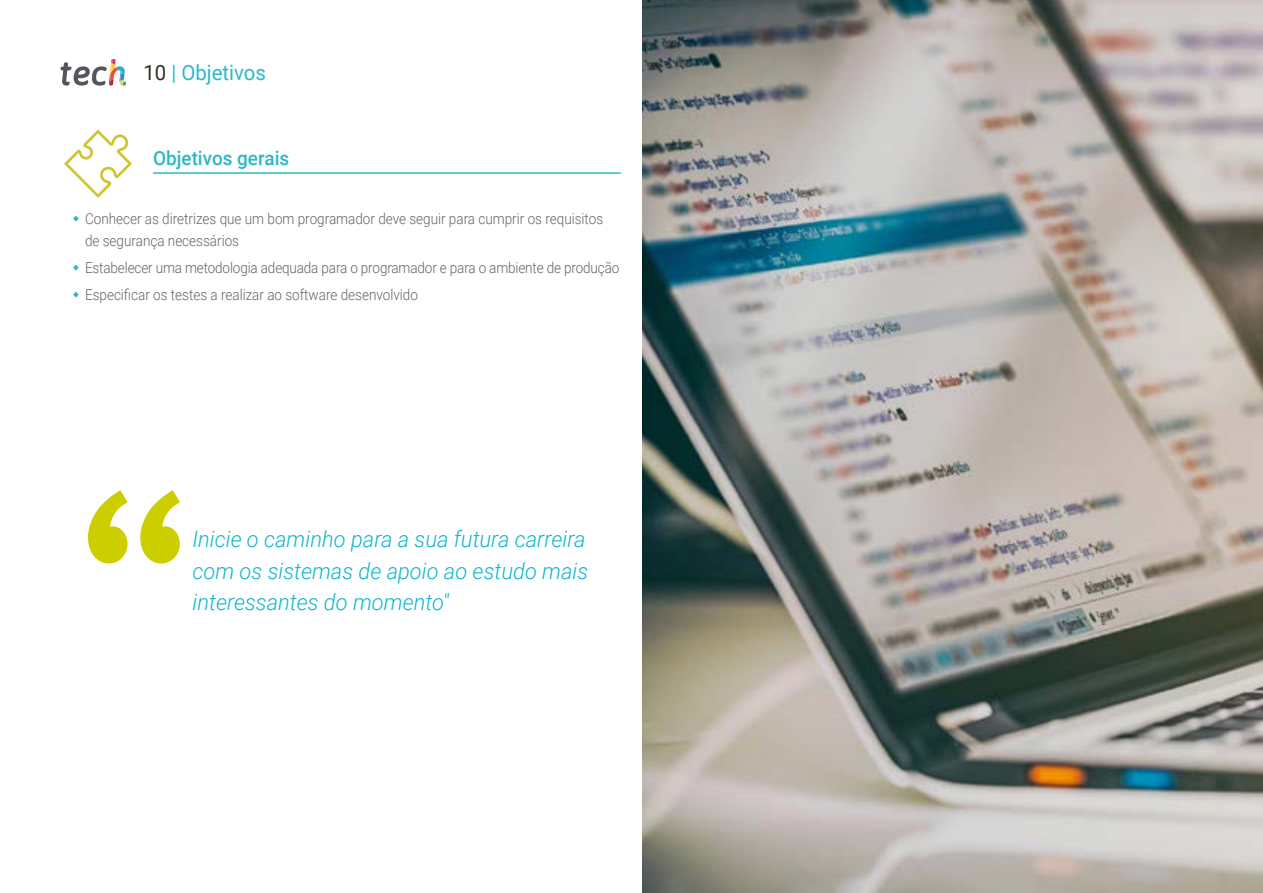
<style>
.page{position:relative;width:1263px;height:893px;background:#fff}
.page>*{position:absolute;margin:0;border:0;box-sizing:border-box;transform-origin:0 0}
.t1{font:italic 300 22.5px/31.5px "Roboto";color:#0fb6cf;text-align:justify}
.t2{font:21px "Roboto";color:#2db8c5}
.t3{font:500 19.5px "Roboto";color:#2db8c5}
.t4{font:300 15px/22.5px "Roboto";color:#61646a;scale:.9 1}
.s1{color:#312e20}
</style>
<div class="page">
<hr style="left:153px;top:173px;width:468px;height:1px;background:#2db8c5">
<svg style="left:64px;top:130px;width:68px;height:68px"></svg>
<img style="left:642px;top:0;width:621px;height:893px">
<svg style="left:61px;top:59px;width:65px;height:27px"></svg>
<svg style="left:88px;top:490px;width:92px;height:73px"></svg>
<h2 class="t2" style="left:144px;top:57px;width:124px"><span class="s1">10</span> | Objetivos</h2>
<h3 class="t3" style="left:153px;top:144px;width:138px">Objetivos gerais</h3>
<p class="t4" style="left:85px;top:207px;width:577px">Conhecer as diretrizes que um bom programador deve seguir para cumprir os requisitos de segurança necessários</p>
<p class="t4" style="left:85px;top:254px;width:595px;line-height:26.7px">Estabelecer uma metodologia adequada para o programador e para o ambiente de produção<br>Especificar os testes a realizar ao software desenvolvido</p>
<h1 class="t1" style="left:192px;top:523px;width:397px">Inicie o caminho para a sua futura carreira com os sistemas de apoio ao estudo mais interessantes do momento"</h1>
</div>
